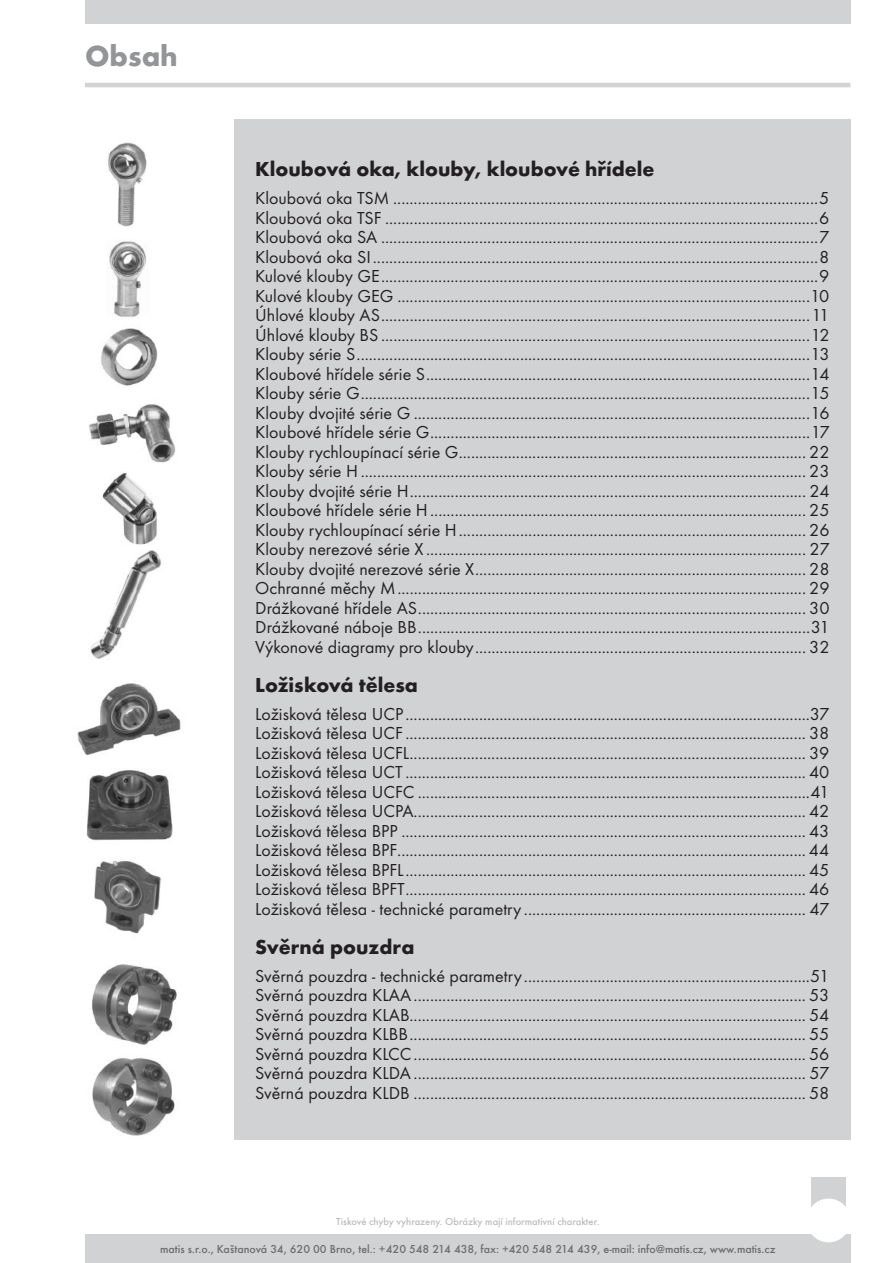
<style>
.page{position:relative;width:893px;height:1263px;background:#fff}
.page>*{position:absolute;margin:0;border:0;box-sizing:border-box;transform-origin:0 0}
.t1{font:700 30px "Futura TEE";color:#939598}
.t2{font:700 21px "Futura TEE";color:#231f20}
.t3{font:18px/19.5px "Futura TCE Boo";color:#231f20;text-align:justify}
.t4{font:500 12px "Futura TEE";color:#6c6d70}
.t5{font:500 10.5px "Futura TEE";color:#bcbdc0}
</style>
<div class="page">
<hr style="left:85px;top:83px;width:765px;height:4px;background:#d1d2d4">
<div style="left:811px;top:1178px;width:34px;height:85px;background:#d1d2d4"></div>
<div style="left:85px;top:0;width:765px;height:23px;background:#d1d2d4"></div>
<div style="left:85px;top:1234px;width:765px;height:29px;background:#d1d2d4"></div>
<div style="left:234px;top:119px;width:616px;height:1021px;background:#d1d2d4"></div>
<div style="left:807px;top:1198px;width:43px;height:44px;background:#fff;border-radius:50%"></div>
<img style="left:108px;top:142px;width:39px;height:85px">
<img style="left:109px;top:241px;width:38px;height:76px">
<img style="left:101px;top:328px;width:57px;height:58px">
<img style="left:89px;top:404px;width:87px;height:59px">
<img style="left:102px;top:472px;width:55px;height:73px">
<img style="left:90px;top:550px;width:72px;height:109px">
<img style="left:77px;top:683px;width:104px;height:251px">
<img style="left:92px;top:964px;width:85px;height:81px">
<img style="left:92px;top:1058px;width:83px;height:78px">
<h1 class="t1" style="left:85px;top:38px;width:94px">Obsah</h1>
<p class="t2" style="left:255px;top:156px;width:401px">Kloubová oka, klouby, kloubové hřídele</p>
<p class="t3" style="left:255px;top:188px;width:576px">Kloubová oka TSM ........................................................................................................5<br>Kloubová oka TSF ..........................................................................................................6<br>Kloubová oka SA ...........................................................................................................7<br>Kloubová oka SI.............................................................................................................8<br>Kulové klouby GE...........................................................................................................9<br>Kulové klouby GEG .....................................................................................................10<br>Úhlové klouby AS.........................................................................................................11<br>Úhlové klouby BS .........................................................................................................12<br>Klouby série S...............................................................................................................13<br>Kloubové hřídele série S..............................................................................................14<br>Klouby série G..............................................................................................................15<br>Klouby dvojité série G .................................................................................................16<br>Kloubové hřídele série G.............................................................................................17<br>Klouby rychloupínací série G..................................................................................... 22<br>Klouby série H............................................................................................................. 23<br>Klouby dvojité série H................................................................................................. 24<br>Kloubové hřídele série H............................................................................................ 25<br>Klouby rychloupínací série H..................................................................................... 26<br>Klouby nerezové série X ............................................................................................. 27<br>Klouby dvojité nerezové série X................................................................................. 28<br>Ochranné měchy M.................................................................................................... 29<br>Drážkované hřídele AS............................................................................................... 30<br>Drážkované náboje BB................................................................................................31<br>Výkonové diagramy pro klouby................................................................................. 32</p>
<p class="t2" style="left:255px;top:672px;width:164px">Ložisková tělesa</p>
<p class="t3" style="left:255px;top:704px;width:576px">Ložisková tělesa UCP ...................................................................................................37<br>Ložisková tělesa UCF .................................................................................................. 38<br>Ložisková tělesa UCFL................................................................................................. 39<br>Ložisková tělesa UCT .................................................................................................. 40<br>Ložisková tělesa UCFC ................................................................................................41<br>Ložisková tělesa UCPA................................................................................................ 42<br>Ložisková tělesa BPP ................................................................................................... 43<br>Ložisková tělesa BPF.................................................................................................... 44<br>Ložisková tělesa BPFL.................................................................................................. 45<br>Ložisková tělesa BPFT.................................................................................................. 46<br>Ložisková tělesa - technické parametry ..................................................................... 47</p>
<p class="t2" style="left:255px;top:934px;width:161px">Svěrná pouzdra</p>
<p class="t3" style="left:255px;top:966px;width:576px">Svěrná pouzdra - technické parametry......................................................................51<br>Svěrná pouzdra KLAA................................................................................................ 53<br>Svěrná pouzdra KLAB................................................................................................. 54<br>Svěrná pouzdra KLBB................................................................................................. 55<br>Svěrná pouzdra KLCC................................................................................................ 56<br>Svěrná pouzdra KLDA................................................................................................ 57<br>Svěrná pouzdra KLDB ................................................................................................ 58</p>
<p class="t5" style="left:336px;top:1215px;width:265px">Tiskové chyby vyhrazeny. Obrázky mají informativní charakter.</p>
<p class="t4" style="left:160px;top:1242px;width:617px">matis s.r.o., Kaštanová 34, 620 00 Brno, tel.: +420 548 214 438, fax: +420 548 214 439, e-mail: info@matis.cz, www.matis.cz</p>
</div>
